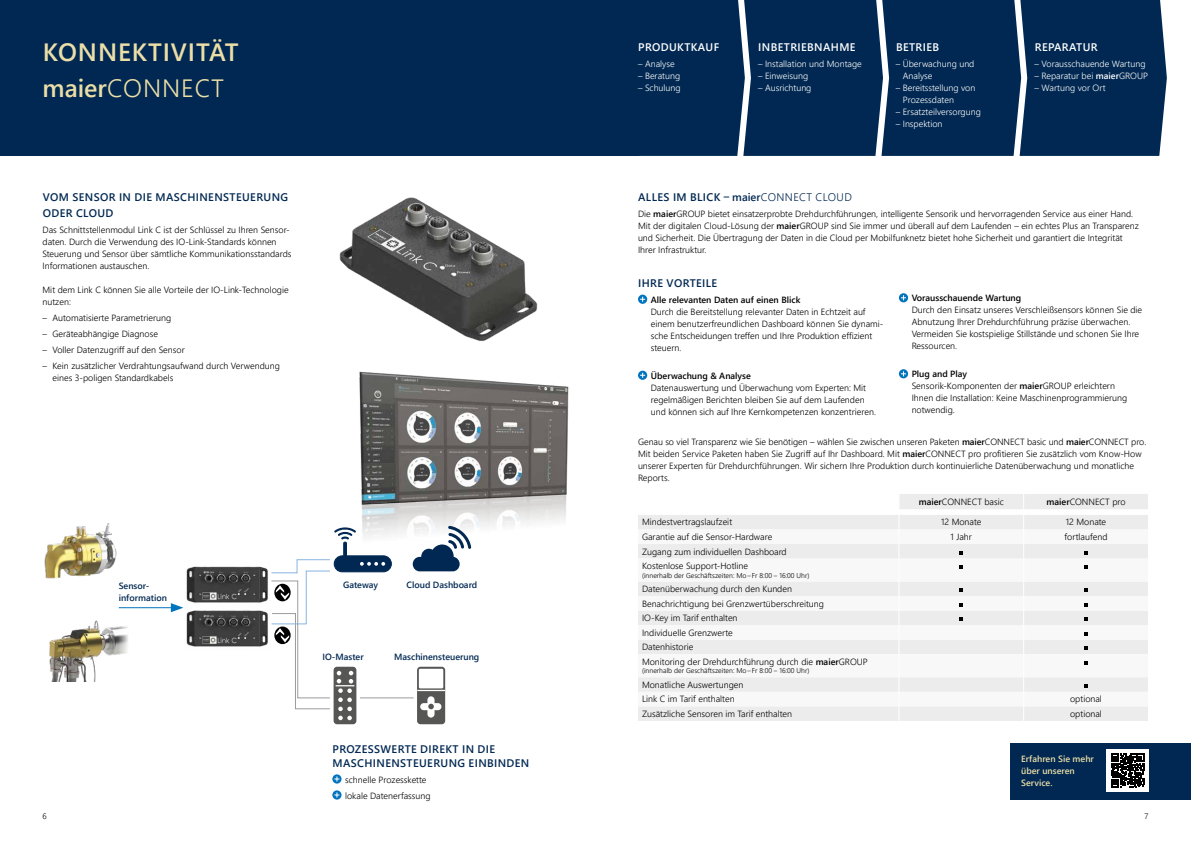
<style>
.page{position:relative;width:1191px;height:842px;background:#fff}
.page>*{position:absolute;margin:0;border:0;box-sizing:border-box;transform-origin:0 0}
.t1{font:600 25px/36px "Segoe UI";letter-spacing:.035em;color:#ecdea7}
.t2{font:600 11px/16px "Segoe UI";letter-spacing:.035em;color:#002852}
.t3{font:600 11px "Segoe UI";letter-spacing:.035em;color:#fff}
.t4{font:300 9px/12px "Segoe UI";color:#000}
.t5{font:300 9px/12px "Segoe UI";color:#fff}
.t6{font:600 9px "Segoe UI";color:#000}
.t7{font:600 9px "Segoe UI";color:#002852}
.t8{font:600 9px/12px "Segoe UI";color:#ecdea7}
.t9{font:300 8px "Segoe UI";color:#000}
.t10{font:300 7px "Segoe UI";color:#000}
.s1{font-weight:300}
.s2{font-weight:600}
</style>
<div class="page">
<img style="left:49px;top:620px;width:68px;height:62px">
<div style="left:638px;top:0;width:528px;height:156px;background:#002852"></div>
<div style="left:0;top:0;width:638px;height:156px;background:#002852"></div>
<img style="left:339px;top:197px;width:199px;height:144px">
<hr style="left:360px;top:697px;width:53px;height:1px;background:#9c9c9d">
<hr style="left:119px;top:607px;width:53px;height:1px;background:#0074be">
<svg style="left:171px;top:603px;width:12px;height:9px"></svg>
<img style="left:360px;top:372px;width:209px;height:176px">
<div style="left:334px;top:556px;width:57px;height:16px;background:#002852;border-radius:8px"></div>
<div style="left:334px;top:555px;width:58px;height:17px;border:1px solid #002852;border-radius:8px"></div>
<svg style="left:413px;top:526px;width:58px;height:45px"></svg>
<svg style="left:117px;top:626px;width:11px;height:29px"></svg>
<div style="left:1010px;top:743px;width:181px;height:56px;background:#002852"></div>
<img style="left:186px;top:566px;width:82px;height:81px">
<svg style="left:417px;top:667px;width:28px;height:57px"></svg>
<svg style="left:417px;top:690px;width:28px;height:1px"></svg>
<div style="left:419px;top:669px;width:24px;height:19px;background:#fff"></div>
<div style="left:427px;top:696px;width:7px;height:22px;background:#fff;border-radius:4px"></div>
<div style="left:420px;top:703px;width:21px;height:7px;background:#fff;border-radius:4px"></div>
<svg style="left:428px;top:704px;width:6px;height:5px"></svg>
<img style="left:44px;top:523px;width:73px;height:56px">
<div style="left:333px;top:667px;width:23px;height:57px;background:#565655;border-radius:3px"></div>
<svg style="left:271px;top:527px;width:114px;height:193px"></svg>
<svg style="left:638px;top:295px;width:9px;height:9px"></svg>
<svg style="left:640px;top:297px;width:5px;height:5px"></svg>
<svg style="left:638px;top:371px;width:9px;height:9px"></svg>
<svg style="left:640px;top:373px;width:5px;height:5px"></svg>
<div style="left:899px;top:293px;width:9px;height:9px;background:#0074be;border-radius:50%"></div>
<svg style="left:901px;top:295px;width:5px;height:5px"></svg>
<div style="left:899px;top:369px;width:9px;height:9px;background:#0074be;border-radius:50%"></div>
<svg style="left:901px;top:371px;width:5px;height:5px"></svg>
<div style="left:1106px;top:749px;width:42px;height:43px;background:#fff"></div>
<svg style="left:1111px;top:754px;width:33px;height:33px"></svg>
<svg style="left:638px;top:494px;width:510px;height:227px;fill:#ececec"></svg>
<svg style="left:638px;top:529px;width:510px;height:177px"></svg>
<svg style="left:898px;top:494px;width:1px;height:227px"></svg>
<svg style="left:1023px;top:494px;width:1px;height:227px"></svg>
<svg style="left:959px;top:551px;width:4px;height:4px"></svg>
<svg style="left:1084px;top:551px;width:4px;height:4px"></svg>
<svg style="left:959px;top:565px;width:4px;height:4px"></svg>
<svg style="left:1084px;top:565px;width:4px;height:4px"></svg>
<svg style="left:959px;top:588px;width:4px;height:4px"></svg>
<svg style="left:1084px;top:588px;width:4px;height:4px"></svg>
<svg style="left:959px;top:603px;width:4px;height:4px"></svg>
<svg style="left:1084px;top:603px;width:4px;height:4px"></svg>
<svg style="left:959px;top:617px;width:4px;height:4px"></svg>
<svg style="left:1084px;top:617px;width:4px;height:4px"></svg>
<svg style="left:1084px;top:632px;width:4px;height:4px"></svg>
<svg style="left:1084px;top:646px;width:4px;height:4px"></svg>
<svg style="left:1084px;top:661px;width:4px;height:4px"></svg>
<svg style="left:1084px;top:684px;width:4px;height:4px"></svg>
<svg style="left:332px;top:774px;width:9px;height:9px"></svg>
<svg style="left:334px;top:776px;width:5px;height:5px"></svg>
<svg style="left:332px;top:790px;width:9px;height:9px"></svg>
<svg style="left:334px;top:792px;width:5px;height:5px"></svg>
<h1 class="t1" style="left:43px;top:32px;width:198px">KONNEKTIVITÄT maier<span class="s1">CONNECT</span></h1>
<p class="t2" style="left:43px;top:188px;width:247px">VOM SENSOR IN DIE MASCHINENSTEUERUNG<br>ODER CLOUD</p>
<p class="t4" style="left:43px;top:223px;width:250px">Das Schnittstellenmodul Link C ist der Schlüssel zu Ihren Sensor&shy;daten. Durch die Verwendung des IO-Link-Standards können Steuerung und Sensor über sämtliche Kommunikationsstandards Informationen austauschen.</p>
<p class="t4" style="left:43px;top:283px;width:248px">Mit dem Link C können Sie alle Vorteile der IO-Link-Technologie nutzen:</p>
<p class="t4" style="left:43px;top:311px;width:130px">– Automatisierte Parametrierung</p>
<p class="t4" style="left:43px;top:327px;width:117px">– Geräteabhängige Diagnose</p>
<p class="t4" style="left:43px;top:343px;width:144px">– Voller Datenzugriff auf den Sensor</p>
<p class="t4" style="left:52px;top:359px;width:229px;text-indent:-10px">– Kein zusätzlicher Verdrahtungsaufwand durch Verwendung eines 3-poligen Standardkabels</p>
<p class="t7" style="left:119px;top:578px;width:32px">Sensor-</p>
<p class="t7" style="left:343px;top:576px;width:37px">Gateway</p>
<p class="t7" style="left:119px;top:590px;width:50px">information</p>
<p class="t7" style="left:406px;top:576px;width:72px">Cloud Dashboard</p>
<p class="t7" style="left:322px;top:648px;width:43px">IO-Master</p>
<p class="t7" style="left:394px;top:648px;width:87px">Maschinensteuerung</p>
<p class="t2" style="left:332px;top:742px;width:198px;line-height:13.2px">PROZESSWERTE DIREKT IN DIE<br>MASCHINENSTEUERUNG EINBINDEN</p>
<p class="t4" style="left:345px;top:770px;width:87px;line-height:16px">schnelle Prozesskette lokale Datenerfassung</p>
<p class="t3" style="left:638px;top:36px;width:82px">PRODUKTKAUF</p>
<p class="t5" style="left:638px;top:56px;width:38px">– Analyse</p>
<p class="t5" style="left:638px;top:68px;width:44px">– Beratung</p>
<p class="t5" style="left:638px;top:80px;width:44px">– Schulung</p>
<p class="t3" style="left:758px;top:36px;width:99px">INBETRIEBNAHME</p>
<p class="t5" style="left:758px;top:56px;width:105px">– Installation und Montage</p>
<p class="t5" style="left:758px;top:68px;width:52px">– Einweisung</p>
<p class="t5" style="left:758px;top:80px;width:55px">– Ausrichtung</p>
<p class="t3" style="left:896px;top:36px;width:45px">BETRIEB</p>
<p class="t5" style="left:902px;top:56px;width:73px;text-indent:-7px">– Überwachung und<br>Analyse</p>
<p class="t5" style="left:902px;top:80px;width:74px;text-indent:-7px">– Bereitsstellung von<br>Prozessdaten</p>
<p class="t5" style="left:895px;top:104px;width:87px">– Ersatzteilversorgung</p>
<p class="t5" style="left:895px;top:116px;width:48px">– Inspektion</p>
<p class="t3" style="left:1034px;top:36px;width:64px">REPARATUR</p>
<p class="t5" style="left:1034px;top:56px;width:112px">– Vorausschauende Wartung</p>
<p class="t5" style="left:1034px;top:68px;width:115px">– Reparatur bei <span class="s2">maier</span>GROUP</p>
<p class="t5" style="left:1034px;top:80px;width:72px">– Wartung vor Ort</p>
<p class="t2" style="left:638px;top:188px;width:215px">ALLES IM BLICK – maier<span class="s1">CONNECT CLOUD</span></p>
<p class="t4" style="left:638px;top:207px;width:502px">Die <span class="s2">maier</span>GROUP bietet einsatzerprobte Drehdurchführungen, intelligente Sensorik und hervorragenden Service aus einer Hand.<br>Mit der digitalen Cloud-Lösung der <span class="s2">maier</span>GROUP sind Sie immer und überall auf dem Laufenden – ein echtes Plus an Transparenz und Sicherheit. Die Übertragung der Daten in die Cloud per Mobilfunknetz bietet hohe Sicherheit und garantiert die Integrität Ihrer Infrastruktur.</p>
<p class="t2" style="left:638px;top:274px;width:81px">IHRE VORTEILE</p>
<p class="t6" style="left:651px;top:291px;width:151px">Alle relevanten Daten auf einen Blick</p>
<p class="t4" style="left:651px;top:305px;width:234px">Durch die Bereitstellung relevanter Daten in Echtzeit auf einem benutzerfreundlichen Dashboard können Sie dynami&shy;sche Entscheidungen treffen und Ihre Produktion effizient steuern.</p>
<p class="t6" style="left:651px;top:367px;width:102px">Überwachung &amp; Analyse</p>
<p class="t4" style="left:651px;top:381px;width:227px">Datenauswertung und Überwachung vom Experten: Mit regelmäßigen Berichten bleiben Sie auf dem Laufenden und können sich auf Ihre Kernkompetenzen konzentrieren.</p>
<p class="t6" style="left:911px;top:290px;width:111px">Vorausschauende Wartung</p>
<p class="t4" style="left:911px;top:303px;width:232px">Durch den Einsatz unseres Verschleißsensors können Sie die Abnutzung Ihrer Drehdurchführung präzise überwachen.<br>Vermeiden Sie kostspielige Stillstände und schonen Sie Ihre Ressourcen.</p>
<p class="t4" style="left:911px;top:367px;width:217px"><span class="s2">Plug and Play<br></span>Sensorik-Komponenten der <span class="s2">maier</span>GROUP erleichtern Ihnen die Installation: Keine Maschinenprogrammierung notwendig.</p>
<p class="t4" style="left:638px;top:435px;width:510px">Genau so viel Transparenz wie Sie benötigen – wählen Sie zwischen unseren Paketen <span class="s2">maier</span>CONNECT basic und <span class="s2">maier</span>CONNECT pro.<br>Mit beiden Service Paketen haben Sie Zugriff auf Ihr Dashboard. Mit <span class="s2">maier</span>CONNECT pro profitieren Sie zusätzlich vom Know-How unserer Experten für Drehdurchführungen. Wir sichern Ihre Produktion durch kontinuierliche Datenüberwachung und monatliche Reports.</p>
<p class="t4" style="left:918px;top:494px;width:87px"><span class="s2">maier</span>CONNECT basic</p>
<p class="t4" style="left:1046px;top:494px;width:81px"><span class="s2">maier</span>CONNECT pro</p>
<p class="t4" style="left:642px;top:515px;width:92px">Mindestvertragslaufzeit</p>
<p class="t4" style="left:941px;top:515px;width:42px">12 Monate</p>
<p class="t4" style="left:1065px;top:515px;width:42px">12 Monate</p>
<p class="t4" style="left:642px;top:530px;width:132px">Garantie auf die Sensor-Hardware</p>
<p class="t4" style="left:950px;top:530px;width:23px">1 Jahr</p>
<p class="t4" style="left:1064px;top:530px;width:44px">fortlaufend</p>
<p class="t4" style="left:642px;top:543px;width:146px;line-height:14.5px">Zugang zum individuellen Dashboard<br>Kostenlose Support-Hotline</p>
<p class="t10" style="left:642px;top:568px;width:169px">(innerhalb der Geschäftszeiten: Mo–Fr 8:00 – 16:00 Uhr)</p>
<p class="t4" style="left:642px;top:581px;width:227px;line-height:14.6px">Datenüberwachung durch den Kunden<br>Benachrichtigung bei Grenzwertüberschreitung<br>IO-Key im Tarif enthalten<br>Individuelle Grenzwerte<br>Datenhistorie<br>Monitoring der Drehdurchführung durch die <span class="s2">maier</span>GROUP</p>
<p class="t10" style="left:642px;top:664px;width:169px">(innerhalb der Geschäftszeiten: Mo–Fr 8:00 – 16:00 Uhr)</p>
<p class="t4" style="left:642px;top:676px;width:103px;line-height:14.6px">Monatliche Auswertungen<br>Link C im Tarif enthalten</p>
<p class="t4" style="left:1070px;top:692px;width:33px">optional</p>
<p class="t4" style="left:642px;top:707px;width:152px">Zusätzliche Sensoren im Tarif enthalten</p>
<p class="t4" style="left:1070px;top:707px;width:33px">optional</p>
<p class="t8" style="left:1021px;top:752px;width:74px">Erfahren Sie mehr über unseren<br>Service.</p>
<p class="t9" style="left:43px;top:809px;width:6px">6</p>
<p class="t9" style="left:1144px;top:809px;width:6px">7</p>
</div>
